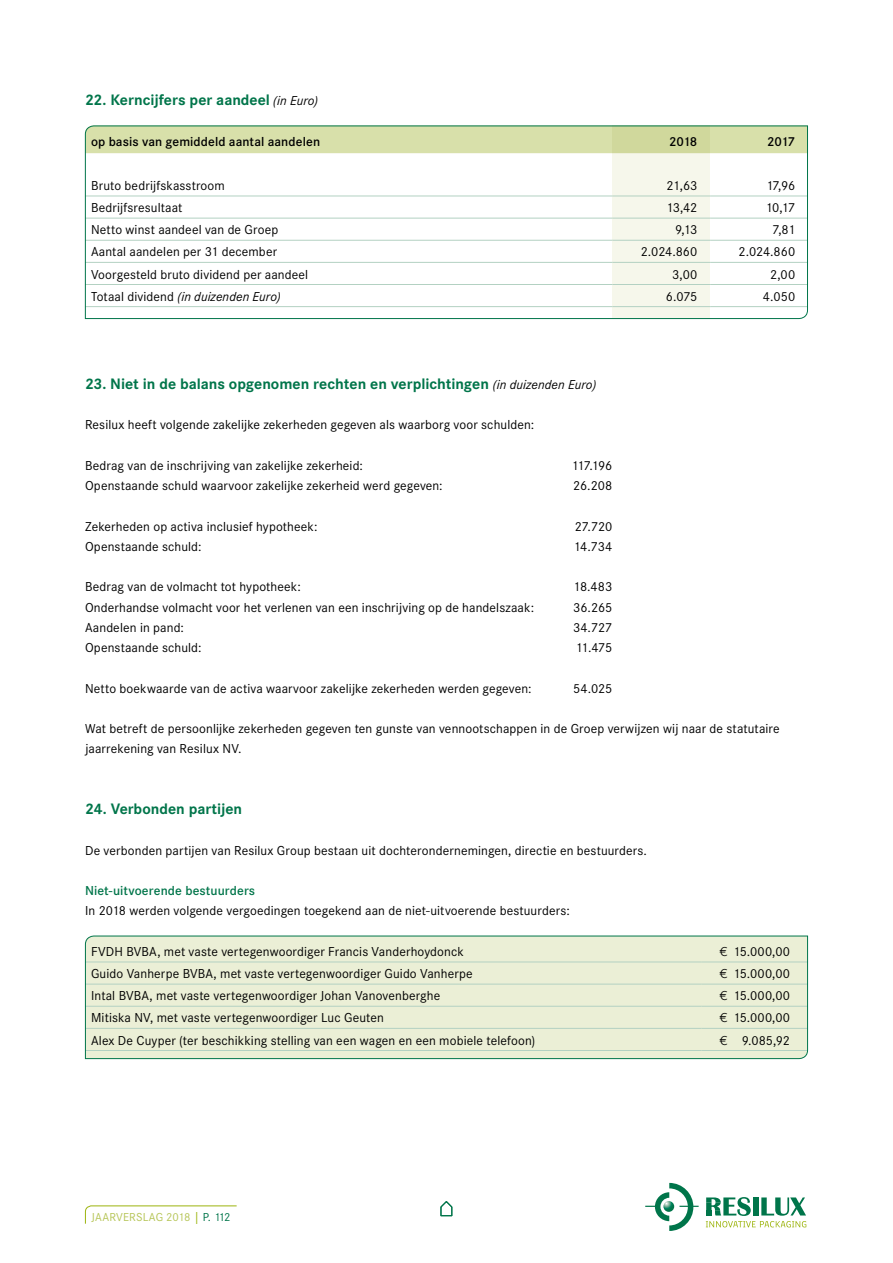
<style>
.page{position:relative;width:893px;height:1263px;background:#fff}
.page>*{position:absolute;margin:0;border:0;box-sizing:border-box;transform-origin:0 0}
.t1{font:700 15.75px "Corporate S";color:#00754a}
.t2{font:13.5px/20.2px "Corporate S";letter-spacing:.01em;color:#000}
.t3{font:600 13.5px "Corporate S";letter-spacing:.005em;color:#000}
.t4{font:italic 13.5px "Corporate S";letter-spacing:.005em;color:#000}
.t5{font:600 13.5px "Corporate S";letter-spacing:.01em;color:#00754a}
.t6{font:12px "Corporate S";letter-spacing:.005em;color:#b6c557}
.s1{font-weight:400;font-style:italic;font-size:13.5px;color:#000}
.s2{font-style:normal}
.s3{font-family:"Euro Sans ITC"}
.s4{color:#9cb40d}
.s5{color:#00754a}
</style>
<div class="page">
<svg style="left:85px;top:1205px;width:152px;height:19px"></svg>
<svg style="left:85px;top:125px;width:723px;height:194px"></svg>
<svg style="left:85px;top:935px;width:723px;height:124px;background:#e4ebd2"></svg>
<svg style="left:706px;top:1197px;width:100px;height:30px"></svg>
<svg style="left:645px;top:1183px;width:54px;height:48px"></svg>
<svg style="left:440px;top:1201px;width:13px;height:16px"></svg>
<p class="t1" style="left:85px;top:91px;width:235px">22. Kerncijfers per aandeel <span class="s1">(in Euro)</span></p>
<p class="t3" style="left:91px;top:134px;width:231px">op basis van gemiddeld aantal aandelen</p>
<p class="t3" style="left:669px;top:134px;width:30px">2018</p>
<p class="t3" style="left:767px;top:134px;width:30px">2017</p>
<p class="t2" style="left:91px;top:176px;width:135px">Bruto bedrijfskasstroom</p>
<p class="t2" style="left:667px;top:176px;width:32px">21,63</p>
<p class="t2" style="left:766px;top:176px;width:31px">17,96</p>
<p class="t2" style="left:91px;top:198px;width:93px">Bedrijfsresultaat</p>
<p class="t2" style="left:666px;top:198px;width:33px">13,42</p>
<p class="t2" style="left:765px;top:198px;width:31px">10,17</p>
<p class="t2" style="left:91px;top:220px;width:189px">Netto winst aandeel van de Groep</p>
<p class="t2" style="left:675px;top:220px;width:24px">9,13</p>
<p class="t2" style="left:773px;top:220px;width:24px">7,81</p>
<p class="t2" style="left:91px;top:242px;width:188px">Aantal aandelen per 31 december</p>
<p class="t2" style="left:641px;top:242px;width:58px">2.024.860</p>
<p class="t2" style="left:739px;top:242px;width:58px">2.024.860</p>
<p class="t2" style="left:91px;top:264px;width:219px">Voorgesteld bruto dividend per aandeel</p>
<p class="t2" style="left:672px;top:264px;width:27px">3,00</p>
<p class="t2" style="left:770px;top:264px;width:27px">2,00</p>
<p class="t4" style="left:91px;top:288px;width:191px"><span class="s2">Totaal dividend</span> (in duizenden Euro)</p>
<p class="t2" style="left:666px;top:286px;width:33px">6.075</p>
<p class="t2" style="left:763px;top:286px;width:34px">4.050</p>
<p class="t1" style="left:85px;top:375px;width:513px">23. Niet in de balans opgenomen rechten en verplichtingen <span class="s1">(in duizenden Euro)</span></p>
<p class="t2" style="left:85px;top:415px;width:451px">Resilux heeft volgende zakelijke zekerheden gegeven als waarborg voor schulden:</p>
<p class="t2" style="left:85px;top:455px;width:279px">Bedrag van de inschrijving van zakelijke zekerheid:</p>
<p class="t2" style="left:571px;top:455px;width:42px">117.196</p>
<p class="t2" style="left:85px;top:476px;width:359px">Openstaande schuld waarvoor zakelijke zekerheid werd gegeven:</p>
<p class="t2" style="left:573px;top:476px;width:41px">26.208</p>
<p class="t2" style="left:85px;top:516px;width:234px">Zekerheden op activa inclusief hypotheek:</p>
<p class="t2" style="left:575px;top:516px;width:39px">27.720</p>
<p class="t2" style="left:85px;top:536px;width:118px">Openstaande schuld:</p>
<p class="t2" style="left:573px;top:536px;width:40px">14.734</p>
<p class="t2" style="left:85px;top:577px;width:217px">Bedrag van de volmacht tot hypotheek:</p>
<p class="t2" style="left:573px;top:577px;width:41px">18.483</p>
<p class="t2" style="left:85px;top:597px;width:451px">Onderhandse volmacht voor het verlenen van een inschrijving op de handelszaak:</p>
<p class="t2" style="left:573px;top:597px;width:41px">36.265</p>
<p class="t2" style="left:85px;top:617px;width:100px">Aandelen in pand:</p>
<p class="t2" style="left:573px;top:617px;width:41px">34.727</p>
<p class="t2" style="left:85px;top:638px;width:118px">Openstaande schuld:</p>
<p class="t2" style="left:575px;top:638px;width:38px">11.475</p>
<p class="t2" style="left:85px;top:678px;width:448px">Netto boekwaarde van de activa waarvoor zakelijke zekerheden werden gegeven:</p>
<p class="t2" style="left:573px;top:678px;width:41px">54.025</p>
<p class="t2" style="left:85px;top:719px;width:696px">Wat betreft de persoonlijke zekerheden gegeven ten gunste van vennootschappen in de Groep verwijzen wij naar de statutaire jaarrekening van Resilux NV.</p>
<p class="t1" style="left:85px;top:800px;width:159px">24. Verbonden partijen</p>
<p class="t2" style="left:85px;top:840px;width:564px">De verbonden partijen van Resilux Group bestaan uit dochterondernemingen, directie en bestuurders.</p>
<p class="t5" style="left:85px;top:883px;width:172px">Niet-uitvoerende bestuurders</p>
<p class="t2" style="left:85px;top:901px;width:486px">In 2018 werden volgende vergoedingen toegekend aan de niet-uitvoerende bestuurders:</p>
<p class="t2" style="left:91px;top:941px;width:374px">FVDH BVBA, met vaste vertegenwoordiger Francis Vanderhoydonck</p>
<p class="t2" style="left:720px;top:941px;width:72px"><span class="s3">E</span> 15.000,00</p>
<p class="t2" style="left:91px;top:964px;width:383px">Guido Vanherpe BVBA, met vaste vertegenwoordiger Guido Vanherpe</p>
<p class="t2" style="left:720px;top:964px;width:72px"><span class="s3">E</span> 15.000,00</p>
<p class="t2" style="left:91px;top:986px;width:351px">Intal BVBA, met vaste vertegenwoordiger Johan Vanovenberghe</p>
<p class="t2" style="left:720px;top:986px;width:72px"><span class="s3">E</span> 15.000,00</p>
<p class="t2" style="left:91px;top:1008px;width:294px">Mitiska NV, met vaste vertegenwoordiger Luc Geuten</p>
<p class="t2" style="left:720px;top:1008px;width:72px"><span class="s3">E</span> 15.000,00</p>
<p class="t2" style="left:91px;top:1030px;width:446px">Alex De Cuyper (ter beschikking stelling van een wagen en een mobiele telefoon)</p>
<p class="t2" style="left:720px;top:1030px;width:72px"><span class="s3">E</span> 9.085,92</p>
<p class="t6" style="left:91px;top:1210px;width:141px">JAARVERSLAG 2018 <span class="s4">|</span> <span class="s5">P. 112</span></p>
</div>
